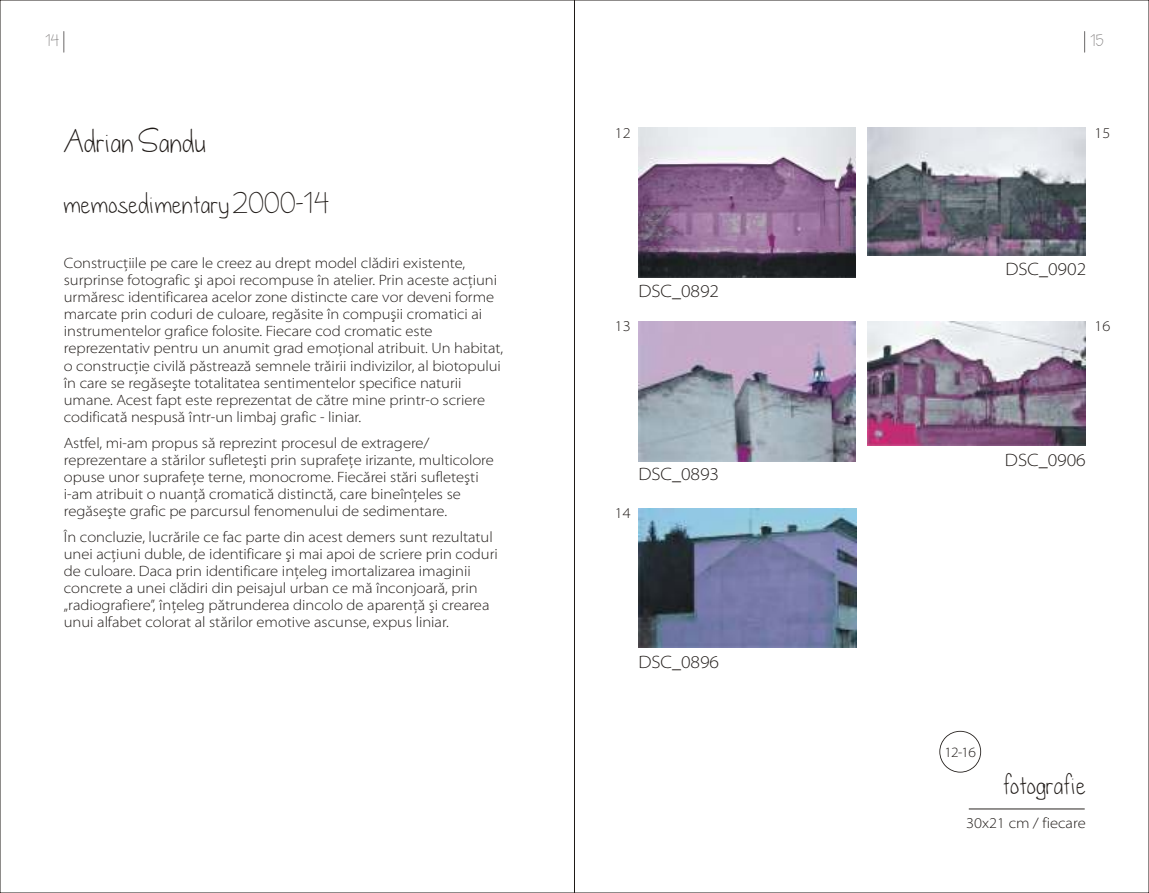
<style>
.page{position:relative;width:1149px;height:893px;background:#fff}
.page>*{position:absolute;margin:0;border:0;box-sizing:border-box;transform-origin:0 0}
.t1{font:30px "dandelioninthespring";letter-spacing:.035em;color:#1f1a17}
.t2{font:27px "dandelioninthespring";letter-spacing:.035em;color:#1f1a17}
.t3{font:300 semi-expanded 18px "Myriad Pro";color:#1f1a17}
.t4{font:300 semi-expanded 15px/17.1px "Myriad Pro";color:#1f1a17}
.t5{font:15px "dandelioninthespring";color:#737070}
.t6{font:300 semi-expanded 14.25px "Myriad Pro";color:#1f1a17}
</style>
<div class="page">
<svg style="left:63px;top:31px;width:1px;height:22px"></svg>
<img style="left:867px;top:128px;width:217px;height:128px">
<img style="left:867px;top:321px;width:217px;height:124px">
<hr style="left:968px;top:808px;width:116px;height:1px;background:#383330">
<img style="left:638px;top:508px;width:218px;height:139px">
<img style="left:638px;top:128px;width:217px;height:150px">
<img style="left:638px;top:321px;width:217px;height:141px">
<svg style="left:939px;top:731px;width:41px;height:42px"></svg>
<p class="t5" style="left:46px;top:35px;width:15px">14</p>
<p class="t5" style="left:1090px;top:35px;width:15px">15</p>
<h1 class="t1" style="left:65px;top:129px;width:142px">Adrian Sandu</h1>
<p class="t4" style="left:614px;top:125px;width:17px">12</p>
<p class="t4" style="left:1094px;top:125px;width:17px">15</p>
<h2 class="t2" style="left:64px;top:192px;width:267px">memosedimentary 2000-14</h2>
<p class="t4" style="left:64px;top:256px;width:441px">Construcţiile pe care le creez au drept model clădiri existente, surprinse fotografic şi apoi recompuse în atelier. Prin aceste acţiuni urmăresc identificarea acelor zone distincte care vor deveni forme marcate prin coduri de culoare, regăsite în compuşii cromatici ai instrumentelor grafice folosite. Fiecare cod cromatic este reprezentativ pentru un anumit grad emoţional atribuit. Un habitat, o construcţie civilă păstrează semnele trăirii indivizilor, al biotopului în care se regăseşte totalitatea sentimentelor specifice naturii umane. Acest fapt este reprezentat de către mine printr-o scriere codificată nespusă într-un limbaj grafic - liniar.</p>
<p class="t4" style="left:64px;top:435px;width:431px">Astfel, mi-am propus să reprezint procesul de extragere/ reprezentare a stărilor sufleteşti prin suprafeţe irizante, multicolore opuse unor suprafeţe terne, monocrome. Fiecărei stări sufleteşti i-am atribuit o nuanţă cromatică distinctă, care bineînţeles se regăseşte grafic pe parcursul fenomenului de sedimentare.</p>
<p class="t4" style="left:64px;top:529px;width:435px">În concluzie, lucrările ce fac parte din acest demers sunt rezultatul unei acţiuni duble, de identificare şi mai apoi de scriere prin coduri de culoare. Daca prin identificare inţeleg imortalizarea imaginii concrete a unei clădiri din peisajul urban ce mă înconjoară, prin „radiografiere”, înţeleg pătrunderea dincolo de aparenţă şi crearea unui alfabet colorat al stărilor emotive ascunse, expus liniar.</p>
<p class="t3" style="left:638px;top:284px;width:82px">DSC_0892</p>
<p class="t3" style="left:1005px;top:262px;width:82px">DSC_0902</p>
<p class="t4" style="left:614px;top:319px;width:17px">13</p>
<p class="t4" style="left:1094px;top:319px;width:17px">16</p>
<p class="t3" style="left:638px;top:466px;width:82px">DSC_0893</p>
<p class="t4" style="left:614px;top:506px;width:17px">14</p>
<p class="t3" style="left:1004px;top:452px;width:82px">DSC_0906</p>
<p class="t3" style="left:638px;top:654px;width:82px">DSC_0896</p>
<p class="t6" style="left:944px;top:746px;width:33px">12-16</p>
<h2 class="t2" style="left:1003px;top:773px;width:83px">fotografie</h2>
<p class="t4" style="left:965px;top:816px;width:121px">30x21 cm / fiecare</p>
</div>
